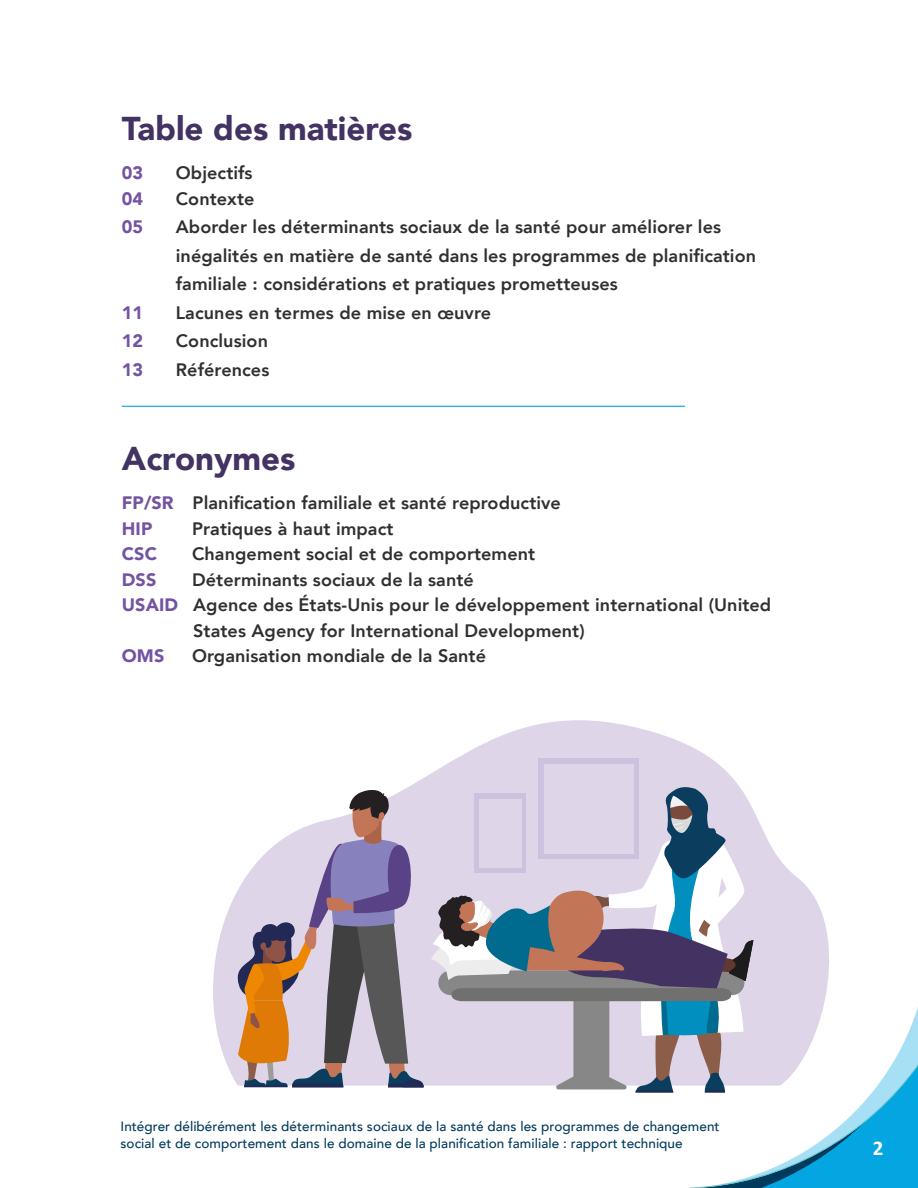
<style>
.page{position:relative;width:918px;height:1188px;background:#fff}
.page>*{position:absolute;margin:0;border:0;box-sizing:border-box;transform-origin:0 0}
.Heading_Spacing{font:900 33px "Avenir";color:#423363}
.t1{font:700 21px "Calibri";color:#fff}
.Body_Copy{font:800 18px/28.5px "Avenir";letter-spacing:.005em;color:#312f30}
.Body_Copy-2{font:900 18px "Avenir";letter-spacing:.005em;color:#7354a3}
.t2{font:500 13.5px/16.5px "Avenir";letter-spacing:.005em;color:#003a5d}
.s1{font-weight:900;color:#7354a3}
</style>
<div class="page">
<hr style="left:122px;top:406px;width:563px;height:1px;background:#04a6e1">
<svg style="left:213px;top:720px;width:524px;height:366px"></svg>
<svg style="left:431px;top:784px;width:487px;height:404px"></svg>
<div style="left:538px;top:758px;width:101px;height:101px;background:#ccc2de"></div>
<div style="left:544px;top:764px;width:89px;height:89px;background:#ded6e8"></div>
<div style="left:475px;top:794px;width:51px;height:79px;background:#ccc2de"></div>
<div style="left:479px;top:799px;width:42px;height:69px;background:#ded6e8"></div>
<svg style="left:237px;top:788px;width:187px;height:299px"></svg>
<hr style="left:244px;top:1085px;width:22px;height:2px;background:#212954">
<p class="Heading_Spacing" style="left:122px;top:101px;width:292px">Table des matières</p>
<p class="Body_Copy-2" style="left:122px;top:158px;width:23px">03</p>
<p class="Body_Copy" style="left:176px;top:159px;width:78px">Objectifs</p>
<p class="Body_Copy-2" style="left:122px;top:183px;width:23px">04</p>
<p class="Body_Copy" style="left:176px;top:184px;width:80px">Contexte</p>
<p class="Body_Copy-2" style="left:122px;top:212px;width:23px">05</p>
<p class="Body_Copy" style="left:176px;top:213px;width:582px">Aborder les déterminants sociaux de la santé pour améliorer les inégalités en matière de santé dans les programmes de planification familiale : considérations et pratiques prometteuses</p>
<p class="Body_Copy-2" style="left:122px;top:297px;width:23px">11</p>
<p class="Body_Copy" style="left:176px;top:298px;width:317px">Lacunes en termes de mise en œuvre</p>
<p class="Body_Copy-2" style="left:122px;top:326px;width:23px">12</p>
<p class="Body_Copy" style="left:176px;top:327px;width:94px">Conclusion</p>
<p class="Body_Copy-2" style="left:122px;top:354px;width:23px">13</p>
<p class="Body_Copy" style="left:176px;top:355px;width:95px">Références</p>
<p class="Heading_Spacing" style="left:122px;top:431px;width:175px">Acronymes</p>
<p class="Body_Copy" style="left:122px;top:489px;width:441px"><span class="s1">FP/SR</span> Planification familiale et santé reproductive</p>
<p class="Body_Copy-2" style="left:122px;top:513px;width:32px">HIP</p>
<p class="Body_Copy" style="left:192px;top:514px;width:203px">Pratiques à haut impact</p>
<p class="Body_Copy-2" style="left:122px;top:539px;width:37px">CSC</p>
<p class="Body_Copy" style="left:192px;top:540px;width:345px">Changement social et de comportement</p>
<p class="Body_Copy-2" style="left:122px;top:564px;width:36px">DSS</p>
<p class="Body_Copy" style="left:192px;top:565px;width:283px">Déterminants sociaux de la santé</p>
<p class="Body_Copy" style="left:193px;top:592px;width:580px;line-height:25.5px;text-indent:-71px"><span class="s1">USAID</span> Agence des États-Unis pour le développement international (United<br>States Agency for International Development)</p>
<p class="Body_Copy-2" style="left:122px;top:641px;width:44px">OMS</p>
<p class="Body_Copy" style="left:192px;top:642px;width:295px">Organisation mondiale de la Santé</p>
<p class="t2" style="left:121px;top:1118px;width:601px">Intégrer délibérément les déterminants sociaux de la santé dans les programmes de changement social et de comportement dans le domaine de la planification familiale : rapport technique</p>
<p class="t1" style="left:873px;top:1135px;width:12px">2</p>
</div>
